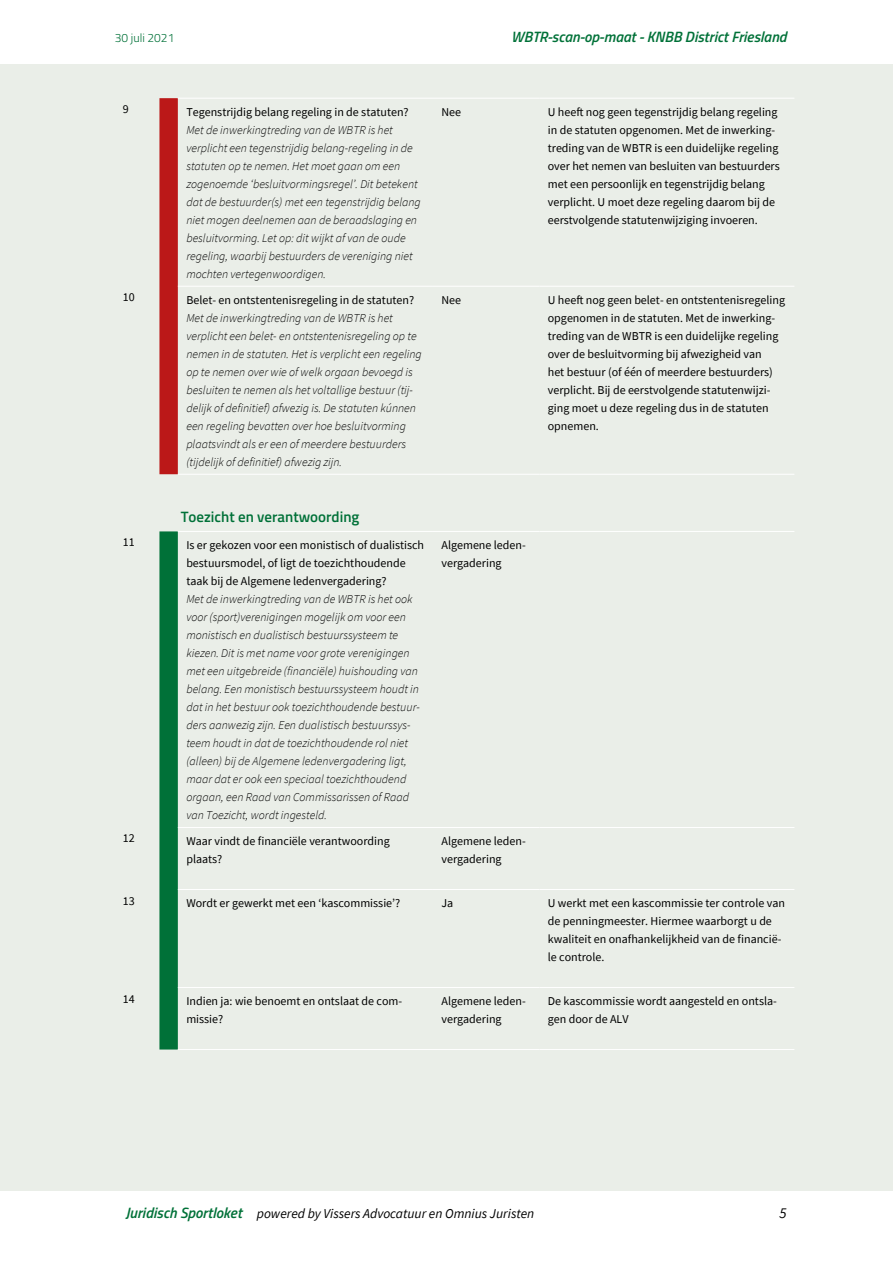
<style>
.page{position:relative;width:893px;height:1263px;background:#fff}
.page>*{position:absolute;margin:0;border:0;box-sizing:border-box;transform-origin:0 0}
.t1{font:italic 600 15px "Titillium Web";color:#007138}
._05_Kop_4{font:600 15px "Titillium Web";color:#007138}
.t2{font:italic 15px "Source Sans Pro";color:#000}
.t3{font:italic 13.5px "Source Sans Pro";color:#000}
.tabel_toelichting{font:italic 300 12px/18px "Source Sans Pro";color:#000}
.tabel_tekst{font:12px/18px "Source Sans Pro";color:#000}
.t4{font:300 12px "Titillium Web";color:#007138}
.s1{font-family:"Titillium Web";font-weight:600;font-size:15px;color:#007138}
</style>
<div class="page">
<div style="left:0;top:64px;width:893px;height:1127px;background:#eaeee8"></div>
<svg style="left:159px;top:98px;width:19px;height:376px;background:#bc1e1e"></svg>
<hr style="left:178px;top:286px;width:255px;height:1px;background:#fff">
<hr style="left:433px;top:286px;width:106px;height:1px;background:#fff">
<hr style="left:539px;top:286px;width:255px;height:1px;background:#fff">
<hr style="left:178px;top:474px;width:255px;height:1px;background:#fff">
<hr style="left:433px;top:474px;width:106px;height:1px;background:#fff">
<hr style="left:539px;top:474px;width:255px;height:1px;background:#fff">
<hr style="left:178px;top:98px;width:255px;height:1px;background:#fff">
<hr style="left:433px;top:98px;width:106px;height:1px;background:#fff">
<hr style="left:539px;top:98px;width:255px;height:1px;background:#fff">
<svg style="left:159px;top:531px;width:19px;height:518px;background:#07753d"></svg>
<hr style="left:178px;top:1049px;width:255px;height:1px;background:#fff">
<hr style="left:433px;top:1049px;width:106px;height:1px;background:#fff">
<hr style="left:539px;top:1049px;width:255px;height:1px;background:#fff">
<hr style="left:178px;top:531px;width:255px;height:1px;background:#fff">
<hr style="left:433px;top:531px;width:106px;height:1px;background:#fff">
<hr style="left:539px;top:531px;width:255px;height:1px;background:#fff">
<hr style="left:178px;top:827px;width:255px;height:1px;background:#fff">
<hr style="left:539px;top:827px;width:255px;height:1px;background:#fff">
<hr style="left:178px;top:889px;width:255px;height:1px;background:#fff">
<hr style="left:539px;top:889px;width:255px;height:1px;background:#fff">
<hr style="left:178px;top:987px;width:255px;height:1px;background:#fff">
<hr style="left:539px;top:987px;width:255px;height:1px;background:#fff">
<hr style="left:433px;top:827px;width:106px;height:1px;background:#fff">
<hr style="left:433px;top:889px;width:106px;height:1px;background:#fff">
<hr style="left:433px;top:987px;width:106px;height:1px;background:#fff">
<p class="t4" style="left:115px;top:29px;width:61px">30 juli 2021</p>
<p class="t1" style="left:511px;top:25px;width:277px">WBTR-scan-op-maat - KNBB District Friesland</p>
<p class="tabel_tekst" style="left:123px;top:100px;width:7px">9</p>
<p class="tabel_tekst" style="left:186px;top:103px;width:224px">Tegenstrijdig belang regeling in de statuten?</p>
<p class="tabel_toelichting" style="left:186px;top:121px;width:236px">Met de inwerkingtreding van de WBTR is het verplicht een tegenstrijdig belang-regeling in de statuten op te nemen. Het moet gaan om een zogenoemde ‘besluitvormingsregel’. Dit betekent dat de bestuurder(s) met een tegenstrijdig belang niet mogen deelnemen aan de beraadslaging en besluitvorming. Let op: dit wijkt af van de oude regeling, waarbij bestuurders de vereniging niet mochten vertegenwoordigen.</p>
<p class="tabel_tekst" style="left:123px;top:288px;width:13px">10</p>
<p class="tabel_tekst" style="left:186px;top:291px;width:229px">Belet- en ontstentenisregeling in de statuten?</p>
<p class="tabel_toelichting" style="left:186px;top:309px;width:237px">Met de inwerkingtreding van de WBTR is het verplicht een belet- en ontstentenisregeling op te nemen in de statuten. Het is verplicht een regeling op te nemen over wie of welk orgaan bevoegd is besluiten te nemen als het voltallige bestuur (tij&shy;delijk of definitief) afwezig is. De statuten kúnnen een regeling bevatten over hoe besluitvorming plaatsvindt als er een of meerdere bestuurders (tijdelijk of definitief) afwezig zijn.</p>
<p class="_05_Kop_4" style="left:181px;top:505px;width:180px">Toezicht en verantwoording</p>
<p class="tabel_tekst" style="left:123px;top:533px;width:13px">11</p>
<p class="tabel_tekst" style="left:186px;top:536px;width:239px">Is er gekozen voor een monistisch of dualistisch bestuursmodel, of ligt de toezichthoudende taak bij de Algemene ledenvergadering?</p>
<p class="tabel_toelichting" style="left:186px;top:590px;width:235px">Met de inwerkingtreding van de WBTR is het ook voor (sport)verenigingen mogelijk om voor een monistisch en dualistisch bestuurssysteem te kiezen. Dit is met name voor grote verenigingen met een uitgebreide (financiële) huishouding van belang. Een monistisch bestuurssysteem houdt in dat in het bestuur ook toezichthoudende bestuur&shy;ders aanwezig zijn. Een dualistisch bestuurssys&shy;teem houdt in dat de toezichthoudende rol niet (alleen) bij de Algemene ledenvergadering ligt, maar dat er ook een speciaal toezichthoudend orgaan, een Raad van Commissarissen of Raad van Toezicht, wordt ingesteld.</p>
<p class="tabel_tekst" style="left:441px;top:103px;width:21px">Nee</p>
<p class="tabel_tekst" style="left:548px;top:103px;width:233px">U heeft nog geen tegenstrijdig belang regeling in de statuten opgenomen. Met de inwerking&shy;treding van de WBTR is een duidelijke regeling over het nemen van besluiten van bestuurders met een persoonlijk en tegenstrijdig belang verplicht. U moet deze regeling daarom bij de eerstvolgende statutenwijziging invoeren.</p>
<p class="tabel_tekst" style="left:441px;top:291px;width:21px">Nee</p>
<p class="tabel_tekst" style="left:548px;top:291px;width:239px">U heeft nog geen belet- en ontstentenisregeling opgenomen in de statuten. Met de inwerking&shy;treding van de WBTR is een duidelijke regeling over de besluitvorming bij afwezigheid van<br>het bestuur (of één of meerdere bestuurders) verplicht. Bij de eerstvolgende statutenwijzi&shy;ging moet u deze regeling dus in de statuten opnemen.</p>
<p class="tabel_tekst" style="left:441px;top:536px;width:86px">Algemene leden&shy;vergadering</p>
<p class="tabel_tekst" style="left:123px;top:829px;width:13px">12</p>
<p class="tabel_tekst" style="left:186px;top:832px;width:205px">Waar vindt de financiële verantwoording plaats?</p>
<p class="tabel_tekst" style="left:441px;top:832px;width:86px">Algemene leden&shy;vergadering</p>
<p class="tabel_tekst" style="left:123px;top:891px;width:13px">13</p>
<p class="tabel_tekst" style="left:186px;top:894px;width:215px">Wordt er gewerkt met een ‘kascommissie’?</p>
<p class="tabel_tekst" style="left:441px;top:894px;width:13px">Ja</p>
<p class="tabel_tekst" style="left:548px;top:894px;width:239px">U werkt met een kascommissie ter controle van de penningmeester. Hiermee waarborgt u de kwaliteit en onafhankelijkheid van de financië&shy;le controle.</p>
<p class="tabel_tekst" style="left:123px;top:989px;width:13px">14</p>
<p class="tabel_tekst" style="left:186px;top:992px;width:217px">Indien ja: wie benoemt en ontslaat de com&shy;missie?</p>
<p class="tabel_tekst" style="left:441px;top:992px;width:86px">Algemene leden&shy;vergadering</p>
<p class="tabel_tekst" style="left:548px;top:992px;width:231px">De kascommissie wordt aangesteld en ontsla&shy;gen door de ALV</p>
<p class="t3" style="left:125px;top:1205px;width:410px"><span class="s1">Juridisch Sportloket</span> powered by Vissers Advocatuur en Omnius Juristen</p>
<p class="t2" style="left:779px;top:1203px;width:9px">5</p>
</div>
